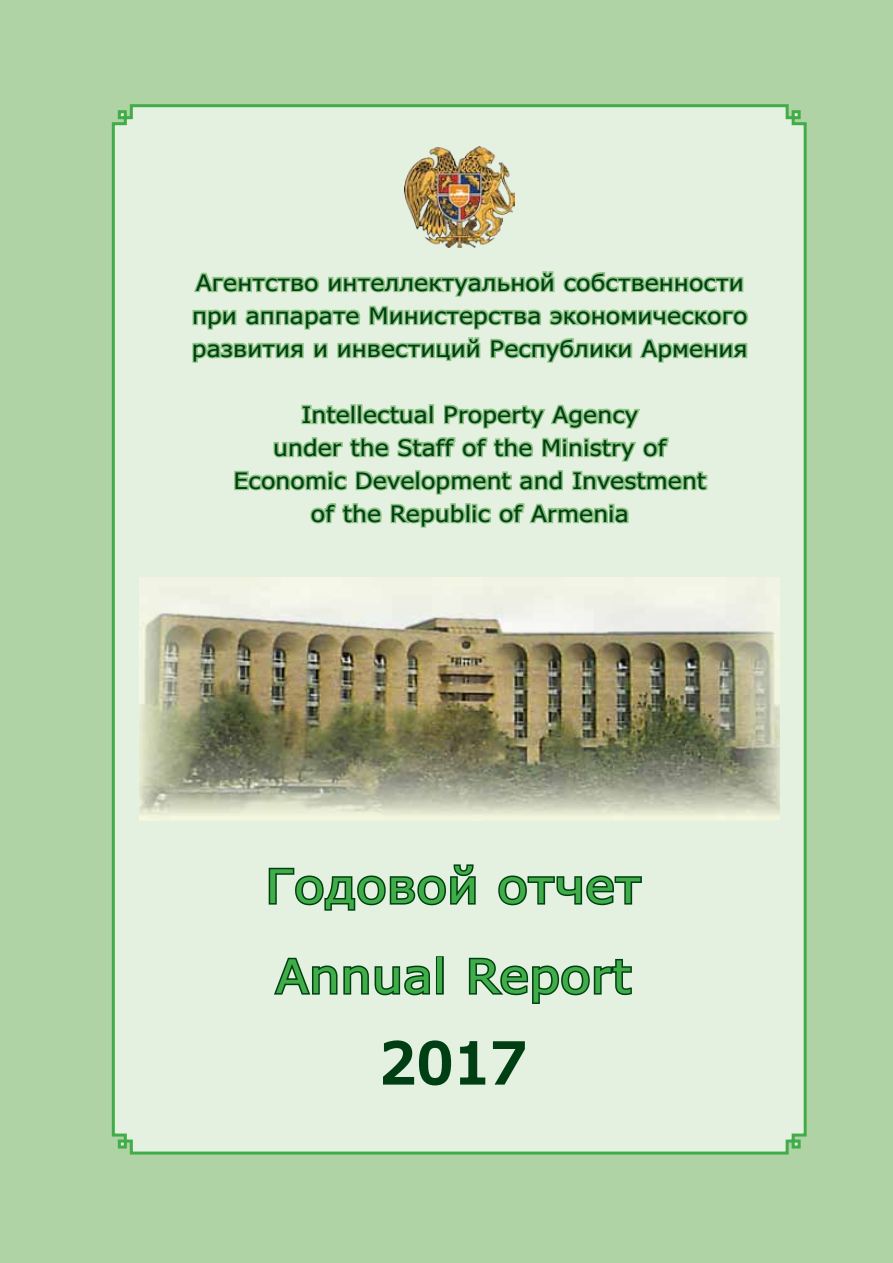
<style>
.page{position:relative;width:893px;height:1263px;background:#afd3a4}
.page>*{position:absolute;margin:0;border:0;box-sizing:border-box;transform-origin:0 0}
.t1{font:55.5px "Tahoma";color:#003f13;scale:1.13 1}
.t2{font:46.5px/90px "Tahoma";letter-spacing:.04em;color:#41ad49;scale:1.13 1}
.t3{font:22.5px/33px "Tahoma";letter-spacing:.03em;color:#003f13;scale:1.13 1}
</style>
<div class="page">
<div style="left:111px;top:104px;width:696px;height:1051px;background:#e4f0e0"></div>
<img style="left:140px;top:578px;width:640px;height:243px">
<img style="left:404px;top:147px;width:110px;height:18px">
<svg style="left:191px;top:165px;width:559px;height:199px;background:#d0e0c6"></svg>
<svg style="left:272px;top:400px;width:399px;height:63px;background:#c6e0c0"></svg>
<svg style="left:233px;top:469px;width:476px;height:60px;background:#c9e2c3"></svg>
<svg style="left:267px;top:863px;width:210px;height:49px;background:#9cb89f"></svg>
<svg style="left:497px;top:873px;width:146px;height:34px;background:#8ead92"></svg>
<svg style="left:272px;top:955px;width:159px;height:42px;background:#98b59b"></svg>
<div style="left:436px;top:956px;width:8px;height:38px;border:3px solid #003f13"></div>
<svg style="left:467px;top:956px;width:166px;height:49px;background:#9bb79e"></svg>
<svg style="left:381px;top:1039px;width:72px;height:48px;background:#96b49a"></svg>
<svg style="left:459px;top:1039px;width:67px;height:47px;background:#a4bea7"></svg>
<p class="t3" style="left:192px;top:267px;width:493px">Агентство интеллектуальной собственности при аппарате Министерства экономического развития и инвестиций Республики Армения</p>
<p class="t3" style="left:234px;top:399px;width:419px;text-align:center">Intellectual Property Agency<br>under the Staff of the Ministry of<br>Economic Development and Investment of the Republic of Armenia</p>
<h2 class="t2" style="left:266px;top:844px;width:333px">Годовой отчет<br>Annual Report</h2>
<h1 class="t1" style="left:381px;top:1026px;width:129px">2017</h1>
</div>
